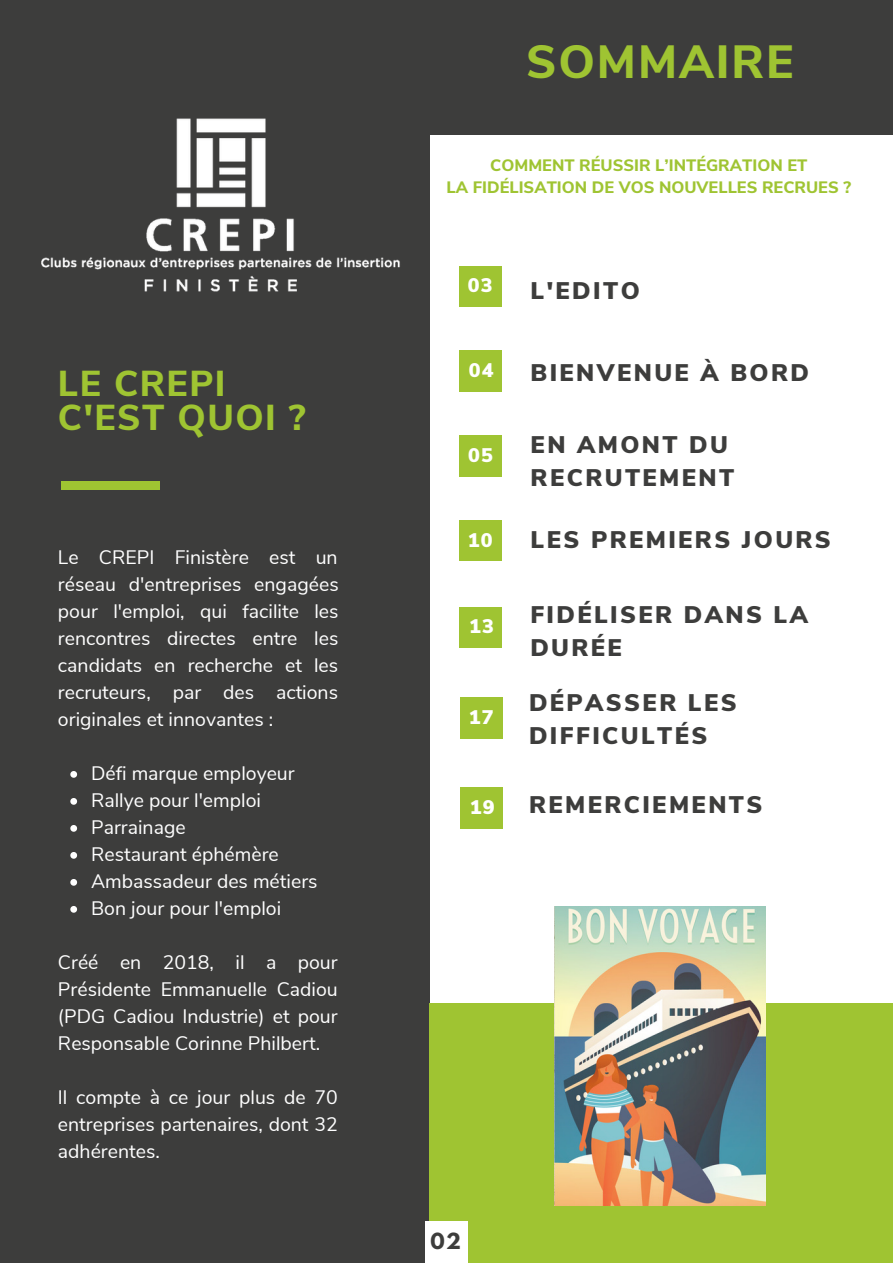
<style>
.page{position:relative;width:893px;height:1264px;background:#fff}
.page>*{position:absolute;margin:0;border:0;box-sizing:border-box;transform-origin:0 0}
.t1{font:800 46.5px "Nunito Sans";letter-spacing:.04em;color:#9fc432}
.t2{font:800 36px/33.8px "Nunito Sans";letter-spacing:.04em;color:#9fc432}
.t3{font:900 24px/32.5px "Nunito Sans";letter-spacing:.1em;color:#3d3d3c}
.t4{font:900 19.65px "Nunito Sans";letter-spacing:.06em;color:#fff}
.t5{font:700 19.65px "League Spartan";color:#3d3d3c}
.t6{font:19.5px/27px "Nunito Sans";color:#fff;text-align:justify}
.t7{font:800 16.5px/22.5px "Nunito Sans";color:#9fc432;text-align:center}
</style>
<div class="page">
<div style="left:459px;top:266px;width:43px;height:40px;background:#9fc432"></div>
<div style="left:459px;top:351px;width:43px;height:40px;background:#9fc432"></div>
<div style="left:459px;top:435px;width:43px;height:41px;background:#9fc432"></div>
<div style="left:459px;top:520px;width:43px;height:41px;background:#9fc432"></div>
<div style="left:459px;top:607px;width:43px;height:40px;background:#9fc432"></div>
<div style="left:459px;top:698px;width:43px;height:40px;background:#9fc432"></div>
<div style="left:459px;top:787px;width:43px;height:41px;background:#9fc432"></div>
<div style="left:410px;top:0;width:482px;height:135px;background:#3d3d3c"></div>
<div style="left:0;top:0;width:429px;height:1262px;background:#3d3d3c"></div>
<img style="left:41px;top:118px;width:359px;height:174px">
<div style="left:61px;top:481px;width:99px;height:9px;background:#9fc432"></div>
<div style="left:429px;top:1003px;width:463px;height:259px;background:#9fc432"></div>
<div style="left:424px;top:1221px;width:43px;height:40px;background:#fff"></div>
<svg style="left:70px;top:771px;width:7px;height:6px"></svg>
<svg style="left:70px;top:798px;width:7px;height:6px"></svg>
<svg style="left:70px;top:825px;width:7px;height:6px"></svg>
<svg style="left:70px;top:852px;width:7px;height:6px"></svg>
<svg style="left:70px;top:879px;width:7px;height:6px"></svg>
<svg style="left:70px;top:906px;width:7px;height:6px"></svg>
<img style="left:554px;top:906px;width:211px;height:299px">
<div style="left:424px;top:1254px;width:43px;height:8px;background:#fff"></div>
<h2 class="t2" style="left:58px;top:367px;width:249px">LE CREPI<br>C'EST QUOI ?</h2>
<p class="t6" style="left:58px;top:544px;width:282px">Le CREPI Finistère est un réseau d'entreprises engagées pour l'emploi, qui facilite les rencontres directes entre les candidats en recherche et les recruteurs, par des actions originales et innovantes :</p>
<p class="t6" style="left:91px;top:760px;width:228px;text-align:left">Défi marque employeur<br>Rallye pour l'emploi<br>Parrainage<br>Restaurant éphémère<br>Ambassadeur des métiers<br>Bon jour pour l'emploi</p>
<p class="t6" style="left:58px;top:949px;width:281px">Créé en 2018, il a pour Présidente Emmanuelle Cadiou (PDG Cadiou Industrie) et pour Responsable Corinne Philbert.</p>
<p class="t6" style="left:58px;top:1083px;width:281px">Il compte à ce jour plus de 70 entreprises partenaires, dont 32 adhérentes.</p>
<h1 class="t1" style="left:526px;top:31px;width:269px">SOMMAIRE</h1>
<p class="t7" style="left:446px;top:154px;width:406px">COMMENT RÉUSSIR L’INTÉGRATION ET<br>LA FIDÉLISATION DE VOS NOUVELLES RECRUES ?</p>
<p class="t4" style="left:467px;top:272px;width:26px">03</p>
<p class="t3" style="left:530px;top:274px;width:111px">L'EDITO</p>
<p class="t4" style="left:469px;top:357px;width:26px">04</p>
<p class="t3" style="left:530px;top:357px;width:280px">BIENVENUE À BORD</p>
<p class="t4" style="left:468px;top:442px;width:26px">05</p>
<p class="t3" style="left:530px;top:429px;width:205px">EN AMONT DU<br>RECRUTEMENT</p>
<p class="t4" style="left:467px;top:526px;width:26px">10</p>
<p class="t3" style="left:530px;top:524px;width:302px">LES PREMIERS JOURS</p>
<p class="t4" style="left:469px;top:613px;width:26px">13</p>
<p class="t4" style="left:469px;top:704px;width:26px">17</p>
<p class="t3" style="left:530px;top:598px;width:279px">FIDÉLISER DANS LA<br>DURÉE</p>
<p class="t3" style="left:529px;top:687px;width:209px">DÉPASSER LES<br>DIFFICULTÉS</p>
<p class="t4" style="left:470px;top:794px;width:26px">19</p>
<p class="t3" style="left:529px;top:789px;width:235px">REMERCIEMENTS</p>
<p class="t5" style="left:430px;top:1231px;width:32px">02</p>
</div>
